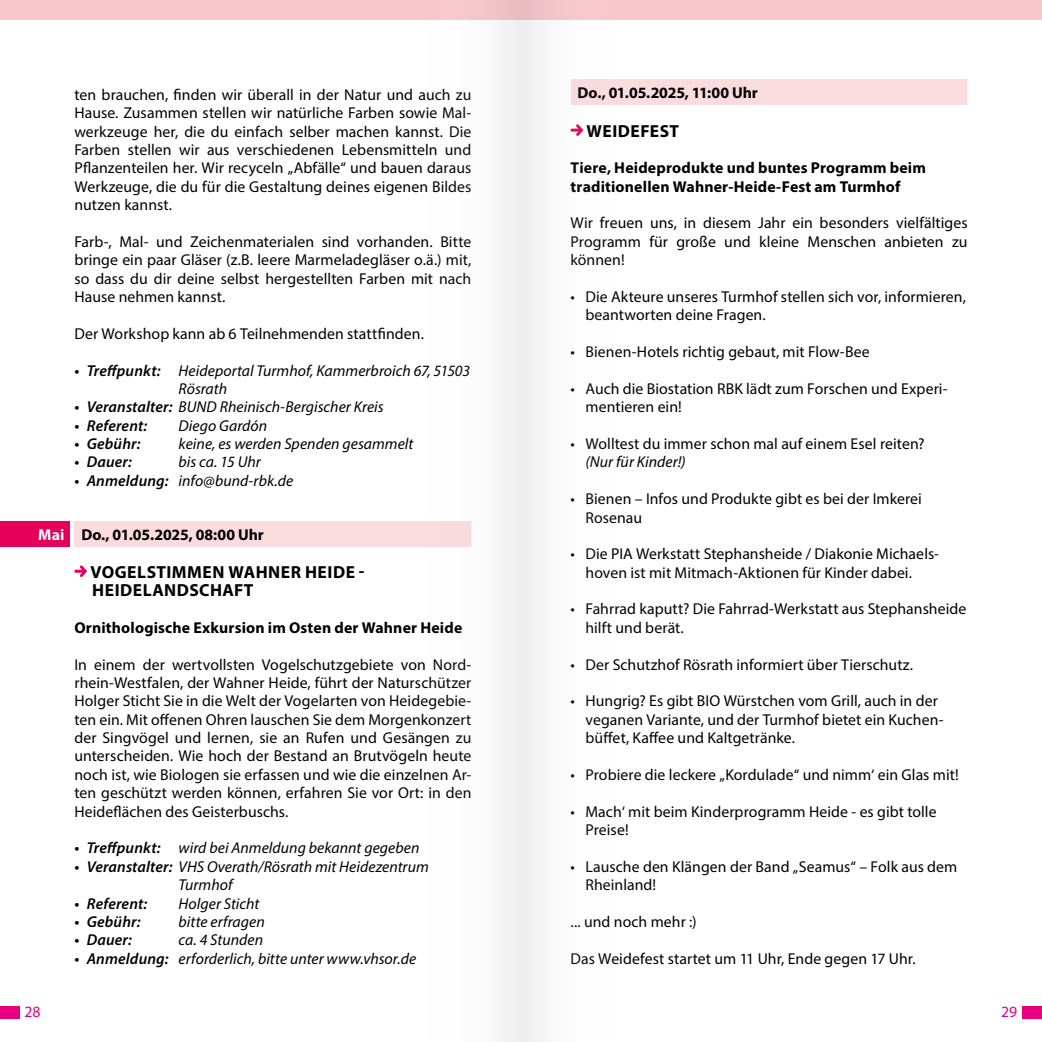
<style>
.page{position:relative;width:1042px;height:1042px;background:#fff}
.page>*{position:absolute;margin:0;border:0;box-sizing:border-box;transform-origin:0 0}
.t1{font:700 17.5px/18.4px "Myriad Pro";letter-spacing:.03em;color:#000}
.t2{font:15.75px/18.4px "Myriad Pro";letter-spacing:.005em;color:#000}
.t3{font:italic 15.75px/18.4px "Myriad Pro";letter-spacing:.005em;color:#000}
.t4{font:700 15.75px/18.4px "Myriad Pro";letter-spacing:.01em;color:#000}
.t5{font:italic 600 15.75px "Myriad Pro";letter-spacing:.01em;color:#000}
.t6{font:15.75px "Myriad Pro";color:#e6007e}
.t7{font:700 15.75px "Myriad Pro";color:#fff}
.s1{font-weight:600}
</style>
<div class="page">
<div style="left:0;top:0;width:1042px;height:20px;background:#f8c7cd"></div>
<div style="left:0;top:1006px;width:20px;height:12px;background:#e6007e"></div>
<div style="left:1022px;top:1006px;width:20px;height:12px;background:#e6007e"></div>
<div style="left:74px;top:521px;width:398px;height:26px;background:#fadbde"></div>
<svg style="left:74px;top:565px;width:13px;height:12px"></svg>
<div style="left:570px;top:79px;width:398px;height:26px;background:#fadbde"></div>
<hr style="left:967px;top:79px;width:2px;height:26px;background:#fff">
<div style="left:0;top:521px;width:69px;height:26px;background:#e5005a"></div>
<div style="left:422px;top:0;width:99px;height:1042px;background:linear-gradient(to right,#fff,#f1f1f1)"></div>
<svg style="left:521px;top:0;width:63px;height:1042px"></svg>
<p class="t7" style="left:38px;top:524px;width:28px">Mai</p>
<p class="t2" style="left:74px;top:85px;width:398px;text-align:justify">ten brauchen, finden wir überall in der Natur und auch zu Hause. Zusammen stellen wir natürliche Farben sowie Mal&shy;werkzeuge her, die du einfach selber machen kannst. Die Farben stellen wir aus verschiedenen Lebensmitteln und Pflanzenteilen her. Wir recyceln „Abfälle“ und bauen daraus Werkzeuge, die du für die Gestaltung deines eigenen Bildes nutzen kannst.</p>
<p class="t2" style="left:74px;top:232px;width:398px;text-align:justify">Farb-, Mal- und Zeichenmaterialen sind vorhanden. Bitte bringe ein paar Gläser (z.B. leere Marmeladegläser o.ä.) mit, so dass du dir deine selbst hergestellten Farben mit nach Hause nehmen kannst.</p>
<p class="t2" style="left:74px;top:324px;width:351px">Der Workshop kann ab 6 Teilnehmenden stattfinden.</p>
<p class="t3" style="left:179px;top:361px;width:293px;text-indent:-104px"><span class="s1">• Treffpunkt:</span> Heideportal Turmhof, Kammerbroich 67, 51503<br>Rösrath</p>
<p class="t3" style="left:74px;top:397px;width:311px"><span class="s1">• Veranstalter:</span> BUND Rheinisch-Bergischer Kreis</p>
<p class="t5" style="left:74px;top:415px;width:74px">• Referent:</p>
<p class="t3" style="left:179px;top:416px;width:90px">Diego Gardón</p>
<p class="t5" style="left:74px;top:434px;width:68px">• Gebühr:</p>
<p class="t3" style="left:179px;top:434px;width:236px">keine, es werden Spenden gesammelt</p>
<p class="t5" style="left:74px;top:452px;width:59px">• Dauer:</p>
<p class="t3" style="left:179px;top:453px;width:84px">bis ca. 15 Uhr</p>
<p class="t3" style="left:74px;top:471px;width:220px"><span class="s1">• Anmeldung:</span> info@bund-rbk.de</p>
<p class="t4" style="left:81px;top:525px;width:184px">Do., 01.05.2025, 08:00 Uhr</p>
<p class="t1" style="left:91px;top:562px;width:275px">VOGELSTIMMEN WAHNER HEIDE -<br>HEIDELANDSCHAFT</p>
<p class="t4" style="left:74px;top:618px;width:389px">Ornithologische Exkursion im Osten der Wahner Heide</p>
<p class="t2" style="left:74px;top:655px;width:398px;text-align:justify">In einem der wertvollsten Vogelschutzgebiete von Nord&shy;rhein-Westfalen, der Wahner Heide, führt der Naturschützer Holger Sticht Sie in die Welt der Vogelarten von Heidegebie&shy;ten ein. Mit offenen Ohren lauschen Sie dem Morgenkonzert der Singvögel und lernen, sie an Rufen und Gesängen zu unterscheiden. Wie hoch der Bestand an Brutvögeln heute noch ist, wie Biologen sie erfassen und wie die einzelnen Ar&shy;ten geschützt werden können, erfahren Sie vor Ort: in den Heideflächen des Geisterbuschs.</p>
<p class="t3" style="left:74px;top:838px;width:347px"><span class="s1">• Treffpunkt:</span> wird bei Anmeldung bekannt gegeben</p>
<p class="t3" style="left:179px;top:857px;width:252px;text-indent:-104px"><span class="s1">• Veranstalter:</span> VHS Overath/Rösrath mit Heidezentrum<br>Turmhof</p>
<p class="t5" style="left:74px;top:893px;width:74px">• Referent:</p>
<p class="t3" style="left:179px;top:894px;width:82px">Holger Sticht</p>
<p class="t5" style="left:74px;top:911px;width:68px">• Gebühr:</p>
<p class="t3" style="left:179px;top:912px;width:88px">bitte erfragen</p>
<p class="t5" style="left:74px;top:930px;width:59px">• Dauer:</p>
<p class="t3" style="left:179px;top:930px;width:86px">ca. 4 Stunden</p>
<p class="t3" style="left:74px;top:949px;width:343px"><span class="s1">• Anmeldung:</span> erforderlich, bitte unter www.vhsor.de</p>
<p class="t4" style="left:577px;top:83px;width:182px">Do., 01.05.2025, 11:00 Uhr</p>
<p class="t1" style="left:586px;top:121px;width:94px">WEIDEFEST</p>
<p class="t4" style="left:570px;top:158px;width:357px">Tiere, Heideprodukte und buntes Programm beim traditionellen Wahner-Heide-Fest am Turmhof</p>
<p class="t2" style="left:570px;top:214px;width:398px;text-align:justify">Wir freuen uns, in diesem Jahr ein besonders vielfältiges Programm für große und kleine Menschen anbieten zu können!</p>
<p class="t2" style="left:585px;top:287px;width:382px;text-indent:-15px">• Die Akteure unseres Turmhof stellen sich vor, informieren, beantworten deine Fragen.</p>
<p class="t2" style="left:570px;top:342px;width:301px">• Bienen-Hotels richtig gebaut, mit Flow-Bee</p>
<p class="t2" style="left:585px;top:379px;width:364px;text-indent:-15px">• Auch die Biostation RBK lädt zum Forschen und Experi&shy;mentieren ein!</p>
<p class="t2" style="left:570px;top:434px;width:355px">• Wolltest du immer schon mal auf einem Esel reiten?</p>
<p class="t3" style="left:585px;top:453px;width:102px">(Nur für Kinder!)</p>
<p class="t2" style="left:585px;top:489px;width:338px;text-indent:-15px">• Bienen – Infos und Produkte gibt es bei der Imkerei<br>Rosenau</p>
<p class="t2" style="left:585px;top:544px;width:355px;text-indent:-15px">• Die PIA Werkstatt Stephansheide / Diakonie Michaels&shy;hoven ist mit Mitmach-Aktionen für Kinder dabei.</p>
<p class="t2" style="left:585px;top:600px;width:382px;text-indent:-15px">• Fahrrad kaputt? Die Fahrrad-Werkstatt aus Stephansheide hilft und berät.</p>
<p class="t2" style="left:570px;top:655px;width:344px">• Der Schutzhof Rösrath informiert über Tierschutz.</p>
<p class="t2" style="left:585px;top:691px;width:359px;text-indent:-15px">• Hungrig? Es gibt BIO Würstchen vom Grill, auch in der veganen Variante, und der Turmhof bietet ein Kuchen&shy;büffet, Kaffee und Kaltgetränke.</p>
<p class="t2" style="left:570px;top:765px;width:389px">• Probiere die leckere „Kordulade“ und nimm‘ ein Glas mit!</p>
<p class="t2" style="left:585px;top:802px;width:353px;text-indent:-15px">• Mach‘ mit beim Kinderprogramm Heide - es gibt tolle<br>Preise!</p>
<p class="t2" style="left:585px;top:857px;width:373px;text-indent:-15px">• Lausche den Klängen der Band „Seamus“ – Folk aus dem<br>Rheinland!</p>
<p class="t2" style="left:570px;top:912px;width:128px">... und noch mehr :)</p>
<p class="t2" style="left:570px;top:949px;width:346px">Das Weidefest startet um 11 Uhr, Ende gegen 17 Uhr.</p>
<p class="t6" style="left:24px;top:1002px;width:18px">28</p>
<p class="t6" style="left:1001px;top:1002px;width:18px">29</p>
</div>
